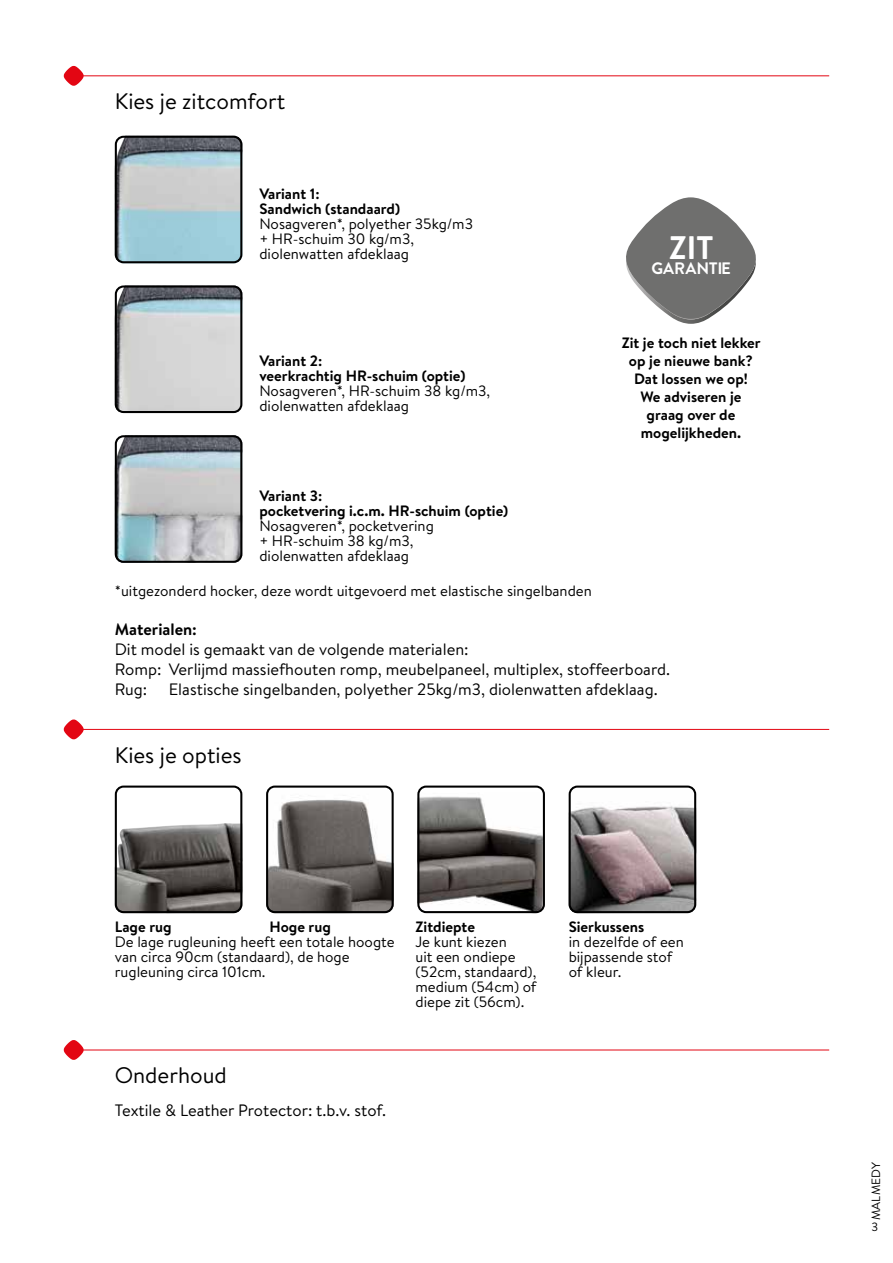
<style>
.page{position:relative;width:893px;height:1263px;background:#fff}
.page>*{position:absolute;margin:0;border:0;box-sizing:border-box;transform-origin:0 0}
.t1{font:700 32.55px "Brandon Grotesque";color:#fff}
.t2{font:22.5px "Brandon Text";color:#000}
.t3{font:700 16.65px "Brandon Grotesque";color:#fff}
.t4{font:16.5px/19.8px "Brandon Text";color:#000}
.t5{font:700 16.5px "Brandon Text";color:#000}
.t6{font:15px/15px "Brandon Text";color:#000}
.t7{font:700 15px/18px "Brandon Text";color:#000}
.t8{font:12px "Brandon Text";letter-spacing:.02em;color:#000}
</style>
<div class="page">
<svg style="left:64px;top:719px;width:20px;height:20px"></svg>
<hr style="left:77px;top:729px;width:752px;height:1px;background:#e30613">
<svg style="left:64px;top:66px;width:20px;height:20px"></svg>
<hr style="left:72px;top:75px;width:757px;height:1px;background:#e30613">
<img style="left:115px;top:288px;width:127px;height:125px">
<div style="left:115px;top:285px;width:127px;height:128px;border:2px solid #000;border-radius:8px"></div>
<img style="left:115px;top:136px;width:127px;height:127px">
<div style="left:115px;top:136px;width:127px;height:127px;border:2px solid #000;border-radius:8px"></div>
<img style="left:115px;top:438px;width:127px;height:122px">
<div style="left:115px;top:435px;width:127px;height:128px;border:2px solid #000;border-radius:8px"></div>
<img style="left:569px;top:788px;width:127px;height:125px">
<div style="left:569px;top:785px;width:127px;height:128px;border:2px solid #000;border-radius:8px"></div>
<img style="left:420px;top:796px;width:122px;height:117px">
<div style="left:417px;top:785px;width:128px;height:128px;border:2px solid #000;border-radius:8px"></div>
<img style="left:115px;top:823px;width:127px;height:90px">
<div style="left:115px;top:785px;width:127px;height:128px;border:2px solid #000;border-radius:8px"></div>
<img style="left:269px;top:788px;width:122px;height:125px">
<div style="left:266px;top:785px;width:128px;height:128px;border:2px solid #000;border-radius:8px"></div>
<svg style="left:626px;top:197px;width:130px;height:127px"></svg>
<svg style="left:64px;top:1040px;width:20px;height:20px"></svg>
<hr style="left:79px;top:1049px;width:750px;height:1px;background:#e30613">
<h2 class="t2" style="left:115px;top:86px;width:172px">Kies je zitcomfort</h2>
<p class="t7" style="left:259px;top:186px;width:142px;line-height:15px">Variant 1:<br>Sandwich (standaard)</p>
<p class="t6" style="left:259px;top:216px;width:215px">Nosagveren*, polyether 35kg/m3 + HR-schuim 30 kg/m3, diolenwatten afdeklaag</p>
<p class="t7" style="left:259px;top:353px;width:208px;line-height:15px">Variant 2:<br>veerkrachtig HR-schuim (optie)</p>
<p class="t6" style="left:259px;top:383px;width:232px">Nosagveren*, HR-schuim 38 kg/m3, diolenwatten afdeklaag</p>
<p class="t7" style="left:259px;top:488px;width:250px;line-height:15px">Variant 3:<br>pocketvering i.c.m. HR-schuim (optie)</p>
<p class="t6" style="left:259px;top:517px;width:176px">Nosagveren*, pocketvering + HR-schuim 38 kg/m3, diolenwatten afdeklaag</p>
<h1 class="t1" style="left:669px;top:225px;width:46px">ZIT</h1>
<p class="t3" style="left:651px;top:256px;width:81px">GARANTIE</p>
<p class="t7" style="left:622px;top:334px;width:140px;text-align:center">Zit je toch niet lekker op je nieuwe bank?<br>Dat lossen we op!<br>We adviseren je graag over de mogelijkheden.</p>
<p class="t6" style="left:115px;top:582px;width:479px">*uitgezonderd hocker, deze wordt uitgevoerd met elastische singelbanden</p>
<p class="t5" style="left:115px;top:618px;width:84px">Materialen:</p>
<p class="t4" style="left:115px;top:639px;width:557px">Dit model is gemaakt van de volgende materialen:<br>Romp: Verlijmd massiefhouten romp, meubelpaneel, multiplex, stoffeerboard.<br>Rug:</p>
<p class="t4" style="left:169px;top:679px;width:490px">Elastische singelbanden, polyether 25kg/m3, diolenwatten afdeklaag.</p>
<h2 class="t2" style="left:115px;top:739px;width:128px">Kies je opties</h2>
<p class="t7" style="left:115px;top:918px;width:58px">Lage rug</p>
<p class="t7" style="left:270px;top:918px;width:63px">Hoge rug</p>
<p class="t6" style="left:115px;top:934px;width:281px">De lage rugleuning heeft een totale hoogte van circa 90cm (standaard), de hoge rugleuning circa 101cm.</p>
<p class="t7" style="left:416px;top:918px;width:61px">Zitdiepte</p>
<p class="t6" style="left:416px;top:934px;width:123px">Je kunt kiezen<br>uit een ondiepe (52cm, standaard), medium (54cm) of diepe zit (56cm).</p>
<h2 class="t2" style="left:115px;top:1060px;width:114px">Onderhoud</h2>
<p class="t4" style="left:115px;top:1100px;width:273px">Textile &amp; Leather Protector: t.b.v. stof.</p>
<p class="t7" style="left:569px;top:918px;width:77px">Sierkussens</p>
<p class="t6" style="left:569px;top:934px;width:117px">in dezelfde of een bijpassende stof of kleur.</p>
<p class="t8" style="left:868px;top:1220px;width:60px;rotate:-90deg">MALMEDY</p>
<p class="t8" style="left:871px;top:1218px;width:8px">3</p>
</div>
